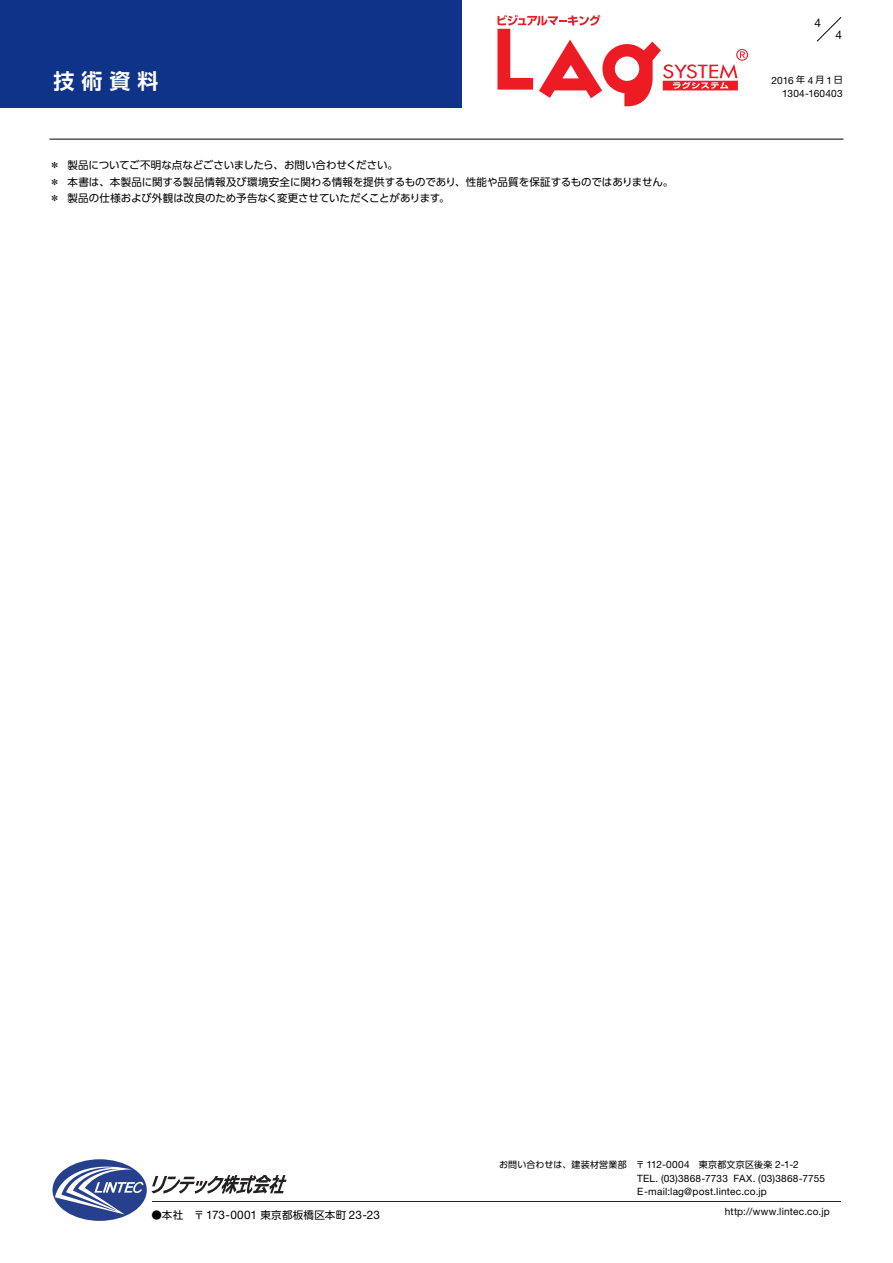
<style>
.page{position:relative;width:893px;height:1263px;background:#fff}
.page>*{position:absolute;margin:0;border:0;box-sizing:border-box;transform-origin:0 0}
.t1{font:700 21px "UD Shin Go Pro De";color:#fff}
.t2{font:11.7px "Helvetica Neue LT Std";color:#000}
.t3{font:10.5px/16.8px "UD Shin Go Pro";letter-spacing:-.005em;color:#000}
.t4{font:10.5px "UD Shin Go Pro";letter-spacing:.025em;color:#000}
.t5{font:10.05px/13.5px "Helvetica Neue LT Std";letter-spacing:.02em;color:#000;text-align:right}
.t6{font:9px "UD Shin Go Pro";letter-spacing:.025em;color:#000}
.s1{font-family:"UD Shin Go Pro";font-size:9px}
.s2{font-family:"Helvetica Neue LT Std";font-size:11.7px}
.s3{font-family:"Helvetica Neue LT Std";font-size:10.05px}
</style>
<div class="page">
<div style="left:0;top:0;width:461px;height:107px;background:#0f3388"></div>
<svg style="left:497px;top:15px;width:251px;height:92px"></svg>
<svg style="left:816px;top:17px;width:26px;height:25px"></svg>
<svg style="left:151px;top:1175px;width:136px;height:19px"></svg>
<div style="left:52px;top:1159px;width:95px;height:62px;background:#26408c;border-radius:50%"></div>
<svg style="left:55px;top:1163px;width:89px;height:51px"></svg>
<hr style="left:152px;top:1201px;width:688px;height:1px;background:#241f21">
<hr style="left:50px;top:139px;width:793px;height:1px;background:#000">
<h1 class="t1" style="left:54px;top:64px;width:106px">技 術 資 料</h1>
<p class="t3" style="left:50px;top:156px;width:625px">＊ 製品についてご不明な点などごさいましたら、お問い合わせください。<br>＊ 本書は、本製品に関する製品情報及び環境安全に関わる情報を提供するものであり、性能や品質を保証するものではありません。＊ 製品の仕様および外観は改良のため予告なく変更させていただくことがあります。</p>
<p class="t2" style="left:814px;top:16px;width:8px">4</p>
<p class="t2" style="left:835px;top:28px;width:8px">4</p>
<p class="t5" style="left:771px;top:73px;width:73px">2016<span class="s1">年</span>4<span class="s1">月</span>1<span class="s1">日<br></span>1304-160403</p>
<p class="t4" style="left:151px;top:1206px;width:230px">●本社　〒 <span class="s2">173-0001</span> 東京都板橋区本町 <span class="s2">23-23</span></p>
<p class="t6" style="left:499px;top:1157px;width:301px">お問い合わせは、建装材営業部 〒 <span class="s3">112-0004</span>　東京都文京区後楽 <span class="s3">2-1-2</span></p>
<p class="t5" style="left:637px;top:1171px;width:189px;text-align:left">TEL. (03)3868-7733 FAX. (03)3868-7755<br>E-mail:lag@post.lintec.co.jp</p>
<p class="t5" style="left:725px;top:1205px;width:107px">http://www.lintec.co.jp</p>
</div>
